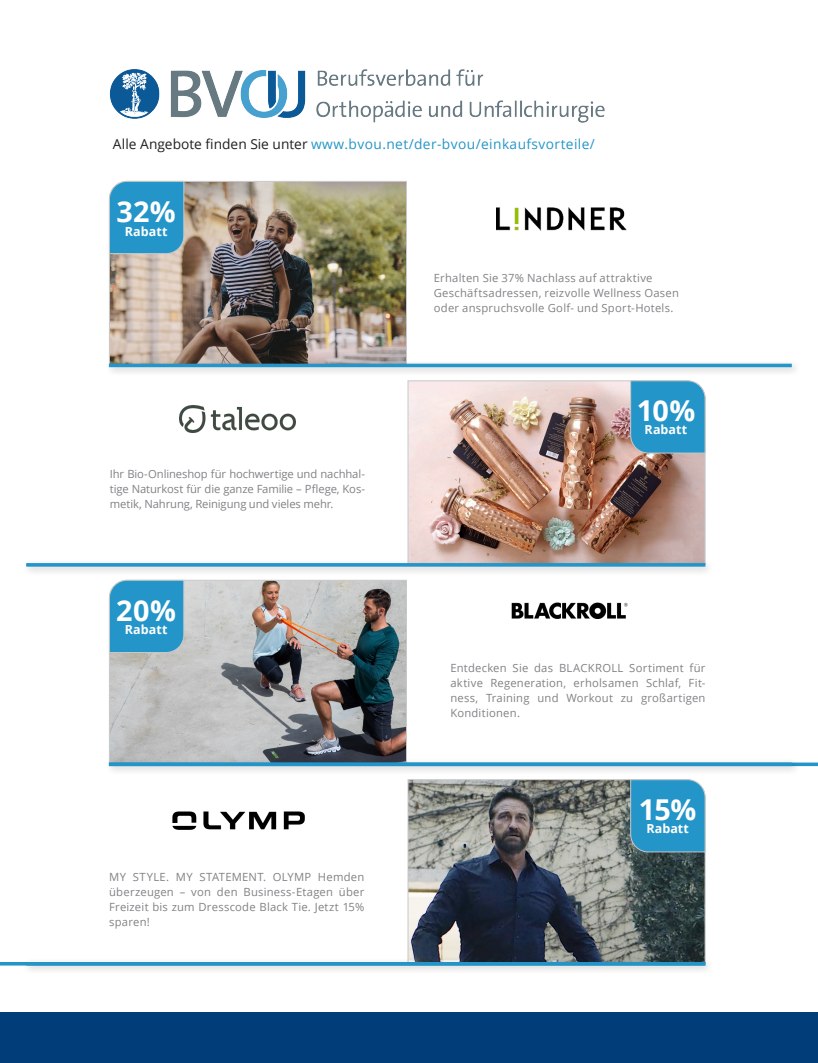
<style>
.page{position:relative;width:818px;height:1063px;background:#fff}
.page>*{position:absolute;margin:0;border:0;box-sizing:border-box;transform-origin:0 0}
.t1{font:700 28.75px "Open Sans";letter-spacing:-.01em;color:#fff}
.t2{font:13.75px "Open Sans";letter-spacing:.03em;color:#2495c8}
.t3{font:700 12.5px "Open Sans";letter-spacing:.005em;color:#fff}
.t4{font:11.25px/15px "Open Sans";letter-spacing:.02em;color:#808285;text-align:justify}
.s1{color:#231f20}
</style>
<div class="page">
<div style="left:0;top:1012px;width:818px;height:50px;background:#003d79"></div>
<img style="left:109px;top:181px;width:298px;height:178px">
<img style="left:407px;top:380px;width:299px;height:178px">
<img style="left:109px;top:579px;width:298px;height:179px">
<svg style="left:407px;top:779px;width:299px;height:178px;background:#646a6d"></svg>
<svg style="left:109px;top:181px;width:75px;height:73px;background:#3098c8"></svg>
<svg style="left:630px;top:380px;width:76px;height:73px;background:#3199c8"></svg>
<svg style="left:109px;top:579px;width:75px;height:74px;background:#329ac9"></svg>
<svg style="left:630px;top:779px;width:76px;height:73px;background:#3098c7"></svg>
<div style="left:105px;top:359px;width:696px;height:18px;background:#231f20;opacity:.25"></div>
<svg style="left:109px;top:363px;width:683px;height:4px;background:#409cc6"></svg>
<svg style="left:801px;top:762px;width:17px;height:4px"></svg>
<svg style="left:0;top:962px;width:22px;height:3px"></svg>
<div style="left:22px;top:558px;width:692px;height:18px;background:#231f20;opacity:.25"></div>
<div style="left:26px;top:563px;width:679px;height:3px;background:#2495c8;border:1px solid #2495c8"></div>
<div style="left:22px;top:957px;width:692px;height:18px;background:#231f20;opacity:.25"></div>
<svg style="left:26px;top:961px;width:679px;height:4px;background:#469bc2"></svg>
<div style="left:105px;top:758px;width:696px;height:17px;background:#231f20;opacity:.25"></div>
<svg style="left:109px;top:762px;width:683px;height:4px;background:#2f97c6"></svg>
<img style="left:496px;top:207px;width:131px;height:24px">
<img style="left:511px;top:602px;width:117px;height:17px">
<img style="left:172px;top:811px;width:133px;height:19px">
<img style="left:180px;top:406px;width:115px;height:26px">
<img style="left:109px;top:69px;width:496px;height:54px">
<p class="t2" style="left:113px;top:135px;width:483px"><span class="s1">Alle Angebote finden Sie unter</span> www.bvou.net/der-bvou/einkaufsvorteile/</p>
<h1 class="t1" style="left:116px;top:192px;width:61px">32%</h1>
<p class="t3" style="left:125px;top:223px;width:44px">Rabatt</p>
<p class="t4" style="left:110px;top:466px;width:257px">Ihr Bio-Onlineshop für hochwertige und nachhal&shy;tige Naturkost für die ganze Familie – Pflege, Kos&shy;metik, Nahrung, Reinigung und vieles mehr.</p>
<h1 class="t1" style="left:116px;top:590px;width:61px">20%</h1>
<p class="t3" style="left:125px;top:621px;width:44px">Rabatt</p>
<p class="t4" style="left:109px;top:869px;width:257px">MY STYLE. MY STATEMENT. OLYMP Hemden überzeugen – von den Business-Etagen über Freizeit bis zum Dresscode Black Tie. Jetzt 15% sparen!</p>
<p class="t4" style="left:434px;top:270px;width:247px;text-align:left">Erhalten Sie 37% Nachlass auf attraktive<br>Geschäftsadressen, reizvolle Wellness Oasen oder anspruchsvolle Golf- und Sport-Hotels.</p>
<h1 class="t1" style="left:637px;top:390px;width:60px">10%</h1>
<p class="t3" style="left:644px;top:421px;width:44px">Rabatt</p>
<p class="t4" style="left:450px;top:660px;width:257px">Entdecken Sie das BLACKROLL Sortiment für aktive Regeneration, erholsamen Schlaf, Fit&shy;ness, Training und Workout zu großartigen Konditionen.</p>
<h1 class="t1" style="left:639px;top:788px;width:59px">15%</h1>
<p class="t3" style="left:646px;top:819px;width:44px">Rabatt</p>
</div>
